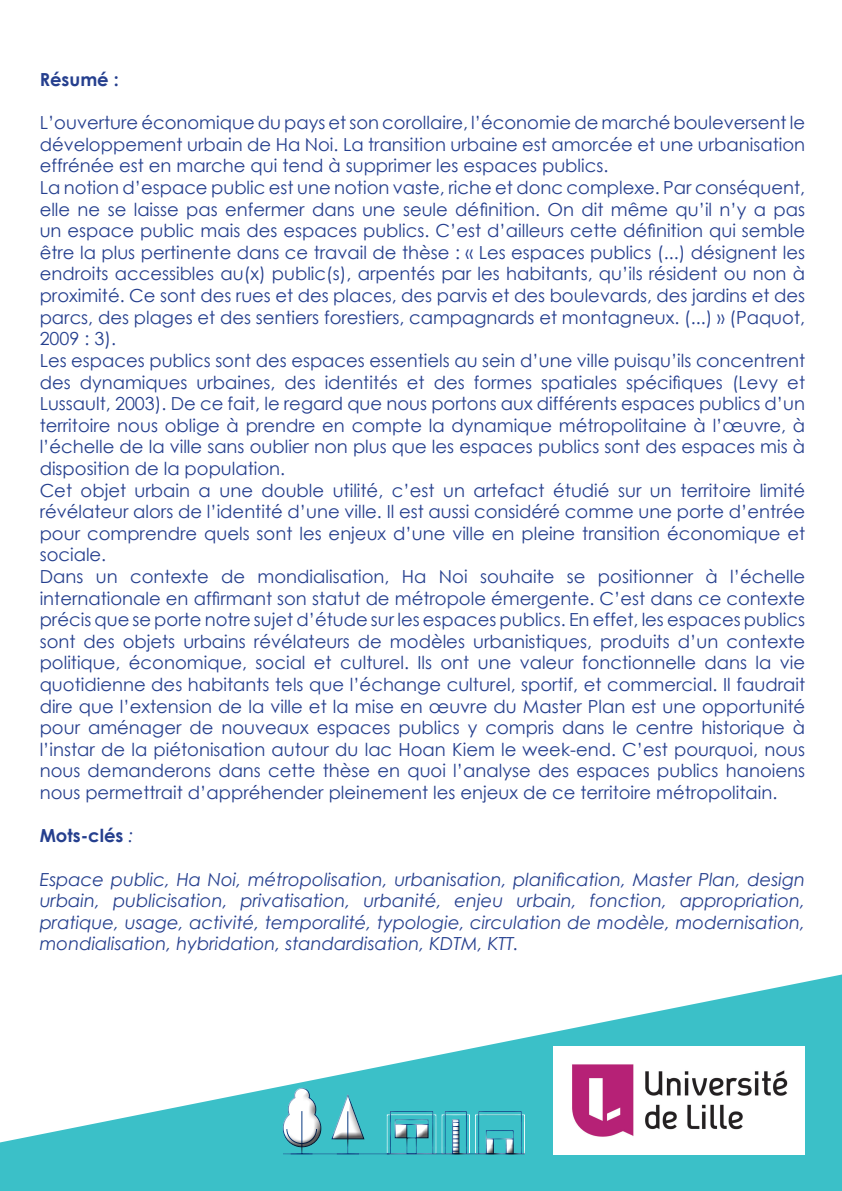
<style>
.page{position:relative;width:842px;height:1191px;background:#fff}
.page>*{position:absolute;margin:0;border:0;box-sizing:border-box;transform-origin:0 0}
.t1{font:18px/21.6px "Century Gothic";color:#253f8e}
.t2{font:italic 18px/21.6px "Century Gothic";color:#253f8e;text-align:justify}
.t3{font:700 18px "Century Gothic";color:#253f8e}
.s1{font-weight:400;font-style:italic}
</style>
<div class="page">
<svg style="left:0;top:974px;width:842px;height:217px"></svg>
<div style="left:282px;top:1087px;width:244px;height:68px;background:#231f20;opacity:.75"></div>
<img style="left:554px;top:1046px;width:251px;height:108px">
<p class="t3" style="left:40px;top:66px;width:81px">Résumé :</p>
<p class="t1" style="left:40px;top:112px;width:767px">L’ouverture économique du pays et son corollaire, l’économie de marché bouleversent le développement urbain de Ha Noi. La transition urbaine est amorcée et une urbanisation effrénée est en marche qui tend à supprimer les espaces publics.<br>La notion d’espace public est une notion vaste, riche et donc complexe. Par conséquent, elle ne se laisse pas enfermer dans une seule définition. On dit même qu’il n’y a pas un espace public mais des espaces publics. C’est d’ailleurs cette définition qui semble être la plus pertinente dans ce travail de thèse : « Les espaces publics (...) désignent les endroits accessibles au(x) public(s), arpentés par les habitants, qu’ils résident ou non à proximité. Ce sont des rues et des places, des parvis et des boulevards, des jardins et des parcs, des plages et des sentiers forestiers, campagnards et montagneux. (...) » (Paquot, 2009 : 3).<br>Les espaces publics sont des espaces essentiels au sein d’une ville puisqu’ils concentrent des dynamiques urbaines, des identités et des formes spatiales spécifiques (Levy et Lussault, 2003). De ce fait, le regard que nous portons aux différents espaces publics d’un territoire nous oblige à prendre en compte la dynamique métropolitaine à l’œuvre, à l’échelle de la ville sans oublier non plus que les espaces publics sont des espaces mis à disposition de la population.<br>Cet objet urbain a une double utilité, c’est un artefact étudié sur un territoire limité révélateur alors de l’identité d’une ville. Il est aussi considéré comme une porte d’entrée pour comprendre quels sont les enjeux d’une ville en pleine transition économique et sociale.<br>Dans un contexte de mondialisation, Ha Noi souhaite se positionner à l’échelle internationale en affirmant son statut de métropole émergente. C’est dans ce contexte précis que se porte notre sujet d’étude sur les espaces publics. En effet, les espaces publics sont des objets urbains révélateurs de modèles urbanistiques, produits d’un contexte politique, économique, social et culturel. Ils ont une valeur fonctionnelle dans la vie quotidienne des habitants tels que l’échange culturel, sportif, et commercial. Il faudrait dire que l’extension de la ville et la mise en œuvre du Master Plan est une opportunité pour aménager de nouveaux espaces publics y compris dans le centre historique à l’instar de la piétonisation autour du lac Hoan Kiem le week-end. C’est pourquoi, nous nous demanderons dans cette thèse en quoi l’analyse des espaces publics hanoiens nous permettrait d’appréhender pleinement les enjeux de ce territoire métropolitain.</p>
<p class="t3" style="left:40px;top:822px;width:95px">Mots-clés <span class="s1">:</span></p>
<p class="t2" style="left:40px;top:868px;width:767px">Espace public, Ha Noi, métropolisation, urbanisation, planification, Master Plan, design urbain, publicisation, privatisation, urbanité, enjeu urbain, fonction, appropriation, pratique, usage, activité, temporalité, typologie, circulation de modèle, modernisation, mondialisation, hybridation, standardisation, KDTM, KTT.</p>
</div>
